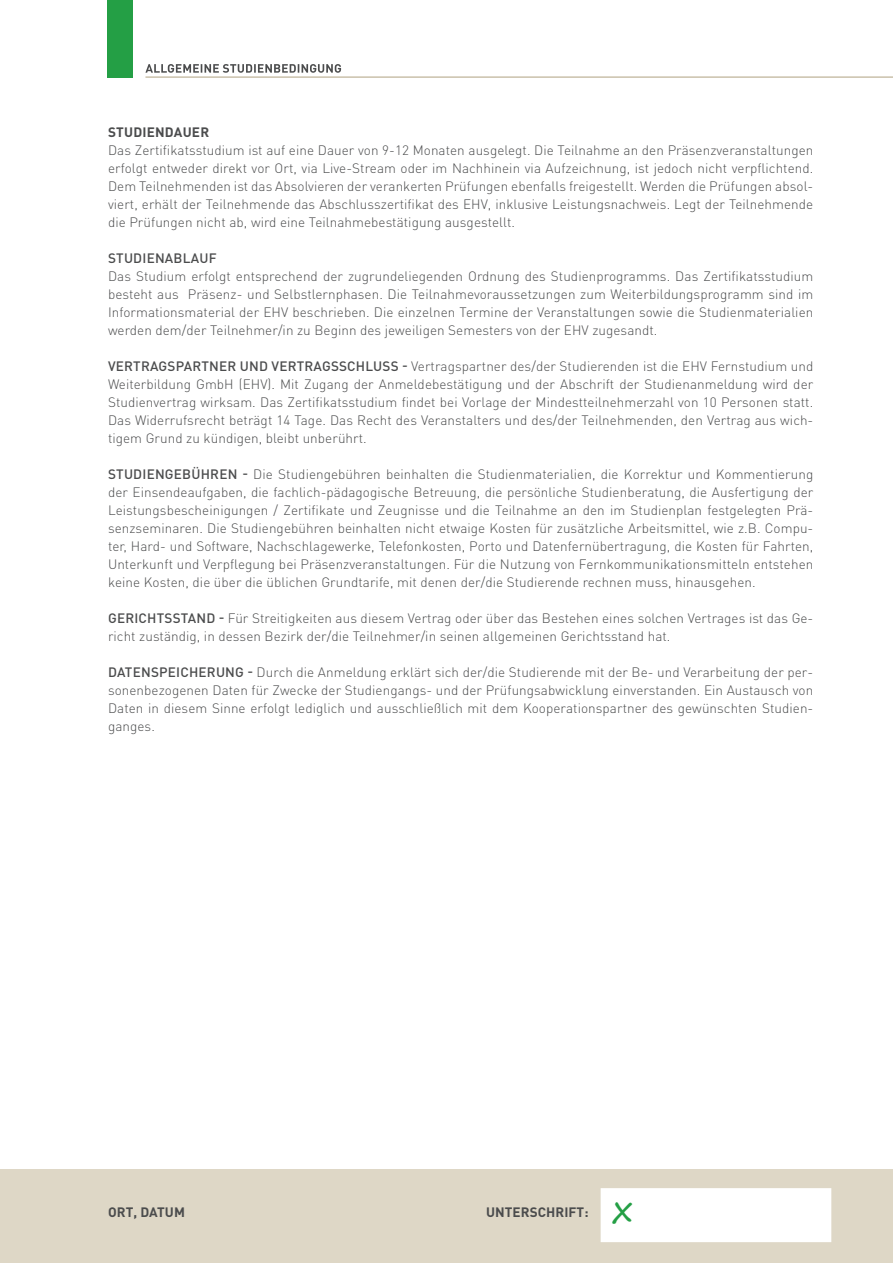
<style>
.page{position:relative;width:893px;height:1263px;background:#fff}
.page>*{position:absolute;margin:0;border:0;box-sizing:border-box;transform-origin:0 0}
.t1{font:700 27px "Segoe Print";color:#249f45}
.t2{font:300 13.5px/18px "DIN Pro";letter-spacing:.005em;color:#4b4c4d;text-align:justify}
.t3{font:700 13.5px "DIN Pro";letter-spacing:.005em;color:#4b4c4d}
.t4{font:500 13.5px "DIN Pro";letter-spacing:.015em;color:#4b4c4d}
.s1{font-weight:500}
</style>
<div class="page">
<div style="left:0;top:1169px;width:893px;height:94px;background:#ded7c6"></div>
<hr style="left:145px;top:77px;width:748px;height:1px;background:#b3a586">
<svg style="left:145px;top:64px;width:196px;height:9px"></svg>
<div style="left:107px;top:0;width:26px;height:78px;background:#249f45"></div>
<div style="left:601px;top:1189px;width:230px;height:52px;background:#fff"></div>
<div style="left:601px;top:1188px;width:230px;height:54px;border:2px solid #fff"></div>
<p class="t3" style="left:108px;top:123px;width:103px">STUDIENDAUER</p>
<p class="t2" style="left:108px;top:141px;width:707px">Das Zertifikatsstudium ist auf eine Dauer von 9-12 Monaten ausgelegt. Die Teilnahme an den Präsenzveranstaltungen erfolgt entweder direkt vor Ort, via Live-Stream oder im Nachhinein via Aufzeichnung, ist jedoch nicht verpflichtend.<br>Dem Teilnehmenden ist das Absolvieren der verankerten Prüfungen ebenfalls freigestellt. Werden die Prüfungen absol&shy;viert, erhält der Teilnehmende das Abschlusszertifikat des EHV, inklusive Leistungsnachweis. Legt der Teilnehmende die Prüfungen nicht ab, wird eine Teilnahmebestätigung ausgestellt.</p>
<p class="t4" style="left:108px;top:249px;width:110px">STUDIENABLAUF</p>
<p class="t2" style="left:108px;top:267px;width:707px">Das Studium erfolgt entsprechend der zugrundeliegenden Ordnung des Studienprogramms. Das Zertifikatsstudium besteht aus Präsenz- und Selbstlernphasen. Die Teilnahmevoraussetzungen zum Weiterbildungsprogramm sind im Informationsmaterial der EHV beschrieben. Die einzelnen Termine der Veranstaltungen sowie die Studienmaterialien werden dem/der Teilnehmer/in zu Beginn des jeweiligen Semesters von der EHV zugesandt.</p>
<p class="t2" style="left:108px;top:357px;width:707px"><span class="s1">VERTRAGSPARTNER UND VERTRAGSSCHLUSS -</span> Vertragspartner des/der Studierenden ist die EHV Fernstudium und Weiterbildung GmbH (EHV). Mit Zugang der Anmeldebestätigung und der Abschrift der Studienanmeldung wird der Studienvertrag wirksam. Das Zertifikatsstudium findet bei Vorlage der Mindestteilnehmerzahl von 10 Personen statt.<br>Das Widerrufsrecht beträgt 14 Tage. Das Recht des Veranstalters und des/der Teilnehmenden, den Vertrag aus wich&shy;tigem Grund zu kündigen, bleibt unberührt.</p>
<p class="t2" style="left:108px;top:465px;width:707px"><span class="s1">STUDIENGEBÜHREN -</span> Die Studiengebühren beinhalten die Studienmaterialien, die Korrektur und Kommentierung der Einsendeaufgaben, die fachlich-pädagogische Betreuung, die persönliche Studienberatung, die Ausfertigung der Leistungsbescheinigungen / Zertifikate und Zeugnisse und die Teilnahme an den im Studienplan festgelegten Prä&shy;senzseminaren. Die Studiengebühren beinhalten nicht etwaige Kosten für zusätzliche Arbeitsmittel, wie z.B. Compu&shy;ter, Hard- und Software, Nachschlagewerke, Telefonkosten, Porto und Datenfernübertragung, die Kosten für Fahrten, Unterkunft und Verpflegung bei Präsenzveranstaltungen. Für die Nutzung von Fernkommunikationsmitteln entstehen keine Kosten, die über die üblichen Grundtarife, mit denen der/die Studierende rechnen muss, hinausgehen.</p>
<p class="t2" style="left:108px;top:609px;width:707px"><span class="s1">GERICHTSSTAND -</span> Für Streitigkeiten aus diesem Vertrag oder über das Bestehen eines solchen Vertrages ist das Ge&shy;richt zuständig, in dessen Bezirk der/die Teilnehmer/in seinen allgemeinen Gerichtsstand hat.</p>
<p class="t2" style="left:108px;top:663px;width:707px"><span class="s1">DATENSPEICHERUNG -</span> Durch die Anmeldung erklärt sich der/die Studierende mit der Be- und Verarbeitung der per&shy;sonenbezogenen Daten für Zwecke der Studiengangs- und der Prüfungsabwicklung einverstanden. Ein Austausch von Daten in diesem Sinne erfolgt lediglich und ausschließlich mit dem Kooperationspartner des gewünschten Studien&shy;ganges.</p>
<p class="t3" style="left:108px;top:1203px;width:78px">ORT, DATUM</p>
<p class="t3" style="left:486px;top:1203px;width:104px">UNTERSCHRIFT:</p>
<p class="t1" style="left:613px;top:1187px;width:21px">X</p>
</div>
